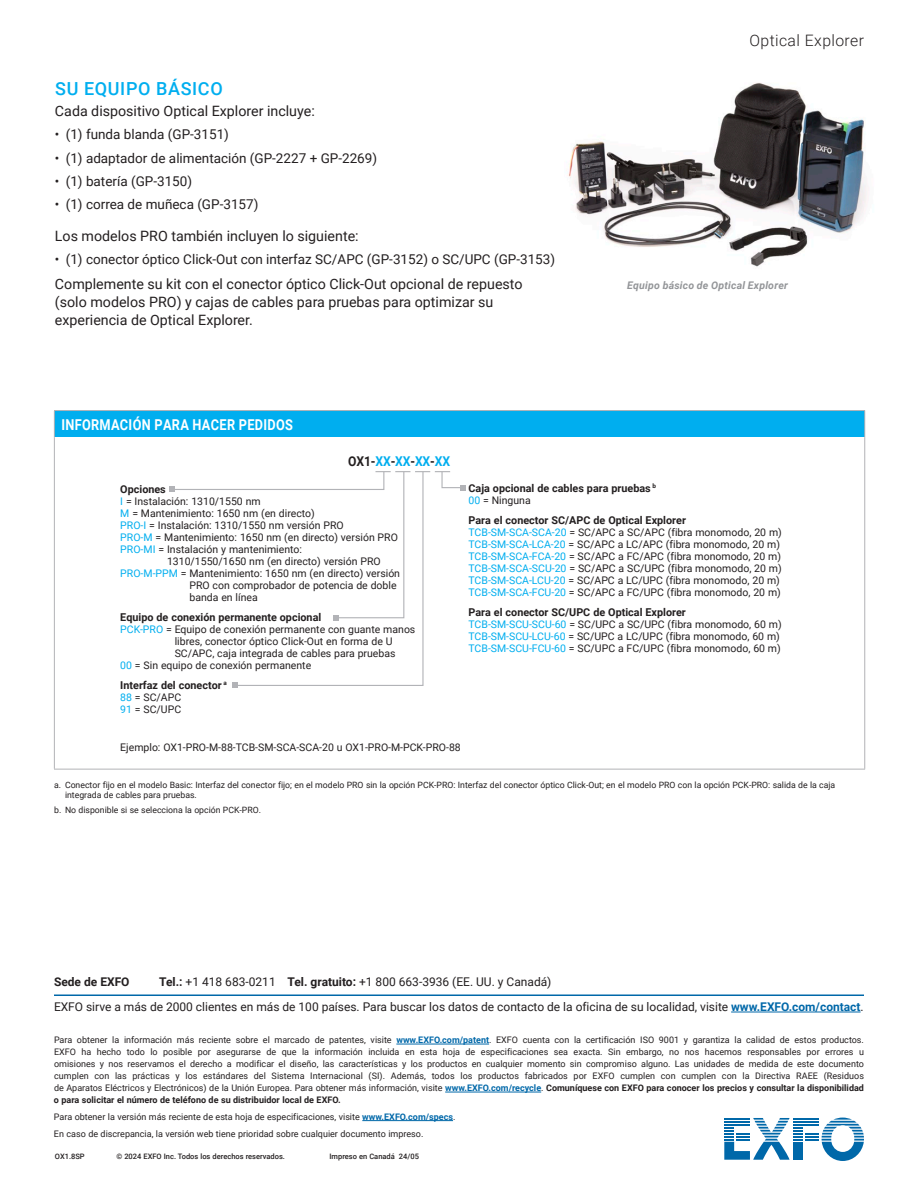
<style>
.page{position:relative;width:918px;height:1188px;background:#fff}
.page>*{position:absolute;margin:0;border:0;box-sizing:border-box;transform-origin:0 0}
.t1{font:500 18px "Roboto";letter-spacing:.035em;color:#00aeef}
.t2{font:300 15.75px "Roboto";letter-spacing:.025em;color:#231f20}
.t3{font:700 15px "Roboto";letter-spacing:.025em;color:#fff;scale:.85 1}
.t4{font:14.25px/18px "Roboto";color:#231f20}
.t5{font:13.5px "Roboto";color:#231f20}
.t6{font:700 13.5px "Roboto";letter-spacing:-.01em;color:#00aeef;scale:.9 1}
.t7{font:12px/25.2px "Roboto";color:#231f20}
.t8{font:700 12px "Roboto";color:#231f20}
.t9{font:700 10.8px "Roboto";color:#231f20}
.t10{font:10.5px/12px "Roboto";color:#231f20}
.t11{font:italic 700 10.5px "Roboto";letter-spacing:.02em;color:#939598}
.t12{font:9px/12px "Roboto";color:#231f20;text-align:justify}
.t13{font:8.7px/9.8px "Roboto";color:#231f20}
.t14{font:500 7.5px "Roboto";color:#231f20}
.s1{color:#231f20}
.s2{color:#00aeef}
.s3{font-weight:700}
.s4{font-weight:700;color:#0068a9}
</style>
<div class="page">
<svg style="left:724px;top:1118px;width:140px;height:43px"></svg>
<hr style="left:724px;top:1124px;width:26px;height:2px;background:#0068a9">
<hr style="left:54px;top:994px;width:810px;height:2px;background:#0068a9">
<hr style="left:731px;top:1012px;width:130px;height:1px;background:#0068a9">
<hr style="left:396px;top:1044px;width:93px;height:1px;background:#0068a9">
<hr style="left:445px;top:1092px;width:96px;height:1px;background:#0068a9">
<hr style="left:362px;top:1120px;width:91px;height:1px;background:#0068a9">
<div style="left:54px;top:411px;width:811px;height:27px;background:#00aeef"></div>
<hr style="left:54px;top:410px;width:811px;height:1px;background:#b2b3b7">
<svg style="left:54px;top:411px;width:1px;height:27px"></svg>
<svg style="left:864px;top:411px;width:1px;height:27px"></svg>
<hr style="left:54px;top:438px;width:1px;height:331px;background:#b2b3b7">
<hr style="left:864px;top:438px;width:1px;height:331px;background:#b2b3b7">
<hr style="left:54px;top:769px;width:811px;height:1px;background:#b2b3b7">
<img style="left:568px;top:83px;width:299px;height:184px">
<svg style="left:169px;top:471px;width:297px;height:217px"></svg>
<h1 class="t1" style="left:55px;top:75px;width:169px">SU EQUIPO BÁSICO</h1>
<h3 class="t4" style="left:55px;top:101px;width:261px">Cada dispositivo Optical Explorer incluye:</h3>
<p class="t5" style="left:55px;top:125px;width:175px">• (1) funda blanda (GP-3151)</p>
<p class="t5" style="left:55px;top:148px;width:324px">• (1) adaptador de alimentación (GP-2227 + GP-2269)</p>
<p class="t5" style="left:55px;top:171px;width:139px">• (1) batería (GP-3150)</p>
<p class="t5" style="left:55px;top:195px;width:205px">• (1) correa de muñeca (GP-3157)</p>
<h3 class="t4" style="left:55px;top:226px;width:305px">Los modelos PRO también incluyen lo siguiente:</h3>
<p class="t5" style="left:55px;top:250px;width:502px">• (1) conector óptico Click-Out con interfaz SC/APC (GP-3152) o SC/UPC (GP‑3153)</p>
<h3 class="t4" style="left:55px;top:274px;width:469px">Complemente su kit con el conector óptico Click-Out opcional de repuesto (solo modelos PRO) y cajas de cables para pruebas para optimizar su experiencia de Optical Explorer.</h3>
<h3 class="t3" style="left:61px;top:414px;width:274px">INFORMACIÓN PARA HACER PEDIDOS</h3>
<p class="t6" style="left:348px;top:452px;width:115px"><span class="s1">OX1-</span>XX<span class="s1">-</span>XX<span class="s1">-</span>XX<span class="s1">-</span>XX</p>
<h2 class="t2" style="left:750px;top:30px;width:116px">Optical Explorer</h2>
<p class="t11" style="left:627px;top:278px;width:162px">Equipo básico de Optical Explorer</p>
<p class="t9" style="left:120px;top:481px;width:47px">Opciones</p>
<p class="t10" style="left:120px;top:494px;width:142px"><span class="s2">I</span> = Instalación: 1310/1550 nm</p>
<p class="t10" style="left:120px;top:506px;width:196px"><span class="s2">M</span> = Mantenimiento: 1650 nm (en directo)</p>
<p class="t10" style="left:120px;top:518px;width:225px"><span class="s2">PRO-I</span> = Instalación: 1310/1550 nm versión PRO</p>
<p class="t10" style="left:120px;top:530px;width:279px"><span class="s2">PRO-M</span> = Mantenimiento: 1650 nm (en directo) versión PRO</p>
<p class="t10" style="left:120px;top:542px;width:183px"><span class="s2">PRO-MI</span> = Instalación y mantenimiento:</p>
<p class="t10" style="left:167px;top:554px;width:215px">1310/1550/1650 nm (en directo) versión PRO</p>
<p class="t10" style="left:120px;top:566px;width:281px"><span class="s2">PRO-M-PPM</span> = Mantenimiento: 1650 nm (en directo) versión</p>
<p class="t10" style="left:189px;top:578px;width:209px">PRO con comprobador de potencia de doble</p>
<p class="t10" style="left:189px;top:590px;width:70px">banda en línea</p>
<p class="t9" style="left:120px;top:609px;width:203px">Equipo de conexión permanente opcional</p>
<p class="t10" style="left:120px;top:623px;width:297px"><span class="s2">PCK-PRO</span> = Equipo de conexión permanente con guante manos</p>
<p class="t10" style="left:175px;top:635px;width:219px">libres, conector óptico Click-Out en forma de U</p>
<p class="t10" style="left:175px;top:647px;width:222px">SC/APC, caja integrada de cables para pruebas</p>
<p class="t10" style="left:120px;top:659px;width:192px"><span class="s2">00</span> = Sin equipo de conexión permanente</p>
<p class="t9" style="left:120px;top:677px;width:108px">Interfaz del conector <sup>a</sup></p>
<p class="t10" style="left:120px;top:691px;width:62px"><span class="s2">88</span> = SC/APC<br><span class="s2">91</span> = SC/UPC</p>
<p class="t9" style="left:469px;top:481px;width:189px">Caja opcional de cables para pruebas <sup>b</sup></p>
<p class="t10" style="left:469px;top:494px;width:64px"><span class="s2">00</span> = Ninguna</p>
<p class="t9" style="left:469px;top:513px;width:219px">Para el conector SC/APC de Optical Explorer</p>
<p class="t10" style="left:469px;top:526px;width:315px"><span class="s2">TCB-SM-SCA-SCA-20</span> = SC/APC a SC/APC (fibra monomodo, 20 m)<br><span class="s2">TCB-SM-SCA-LCA-20</span> = SC/APC a LC/APC (fibra monomodo, 20 m)<br><span class="s2">TCB-SM-SCA-FCA-20</span> = SC/APC a FC/APC (fibra monomodo, 20 m)<br><span class="s2">TCB-SM-SCA-SCU-20</span> = SC/APC a SC/UPC (fibra monomodo, 20 m)<br><span class="s2">TCB-SM-SCA-LCU-20</span> = SC/APC a LC/UPC (fibra monomodo, 20 m)<br><span class="s2">TCB-SM-SCA-FCU-20</span> = SC/APC a FC/UPC (fibra monomodo, 20 m)</p>
<p class="t9" style="left:469px;top:605px;width:219px">Para el conector SC/UPC de Optical Explorer</p>
<p class="t10" style="left:469px;top:618px;width:315px"><span class="s2">TCB-SM-SCU-SCU-60</span> = SC/UPC a SC/UPC (fibra monomodo, 60 m)<br><span class="s2">TCB-SM-SCU-LCU-60</span> = SC/UPC a LC/UPC (fibra monomodo, 60 m)<br><span class="s2">TCB-SM-SCU-FCU-60</span> = SC/UPC a FC/UPC (fibra monomodo, 60 m)</p>
<p class="t10" style="left:120px;top:741px;width:342px">Ejemplo: OX1-PRO-M-88-TCB-SM-SCA-SCA-20 u OX1-PRO-M-PCK-PRO-88</p>
<p class="t13" style="left:65px;top:780px;width:772px;text-indent:-11px">a. Conector fijo en el modelo Basic: Interfaz del conector fijo; en el modelo PRO sin la opción PCK-PRO: Interfaz del conector óptico Click-Out; en el modelo PRO con la opción PCK-PRO: salida de la caja integrada de cables para pruebas.</p>
<p class="t13" style="left:54px;top:804px;width:208px">b. No disponible si se selecciona la opción PCK-PRO.</p>
<p class="t7" style="left:54px;top:969px;width:811px;text-indent:105px"><span class="s3">Tel.:</span> +1 418 683-0211 <span class="s3">Tel. gratuito:</span> +1 800 663-3936 (EE. UU. y Canadá)<br>EXFO sirve a más de 2000 clientes en más de 100 países. Para buscar los datos de contacto de la oficina de su localidad, visite <span class="s4">www.EXFO.com/contact</span>.</p>
<p class="t12" style="left:54px;top:1034px;width:812px">Para obtener la información más reciente sobre el marcado de patentes, visite <span class="s4">www.EXFO.com/patent</span>. EXFO cuenta con la certificación ISO 9001 y garantiza la calidad de estos productos.<br>EXFO ha hecho todo lo posible por asegurarse de que la información incluida en esta hoja de especificaciones sea exacta. Sin embargo, no nos hacemos responsables por errores u omisiones y nos reservamos el derecho a modificar el diseño, las características y los productos en cualquier momento sin compromiso alguno. Las unidades de medida de este documento cumplen con las prácticas y los estándares del Sistema Internacional (SI). Además, todos los productos fabricados por EXFO cumplen con cumplen con la Directiva RAEE (Residuos de Aparatos Eléctricos y Electrónicos) de la Unión Europea. Para obtener más información, visite <span class="s4">www.EXFO.com/recycle</span>. <span class="s3">Comuníquese con EXFO para conocer los precios y consultar la disponibilidad o para solicitar el número de teléfono de su distribuidor local de EXFO.</span></p>
<p class="t12" style="left:54px;top:1108px;width:403px;line-height:16.6px">Para obtener la versión más reciente de esta hoja de especificaciones, visite <span class="s4">www.EXFO.com/specs</span>.<br>En caso de discrepancia, la versión web tiene prioridad sobre cualquier documento impreso.</p>
<p class="t8" style="left:54px;top:973px;width:77px">Sede de EXFO</p>
<p class="t14" style="left:55px;top:1151px;width:31px">OX1.8SP</p>
<p class="t14" style="left:116px;top:1151px;width:170px">© 2024 EXFO Inc. Todos los derechos reservados.</p>
<p class="t14" style="left:329px;top:1151px;width:91px">Impreso en Canadá 24/05</p>
</div>
